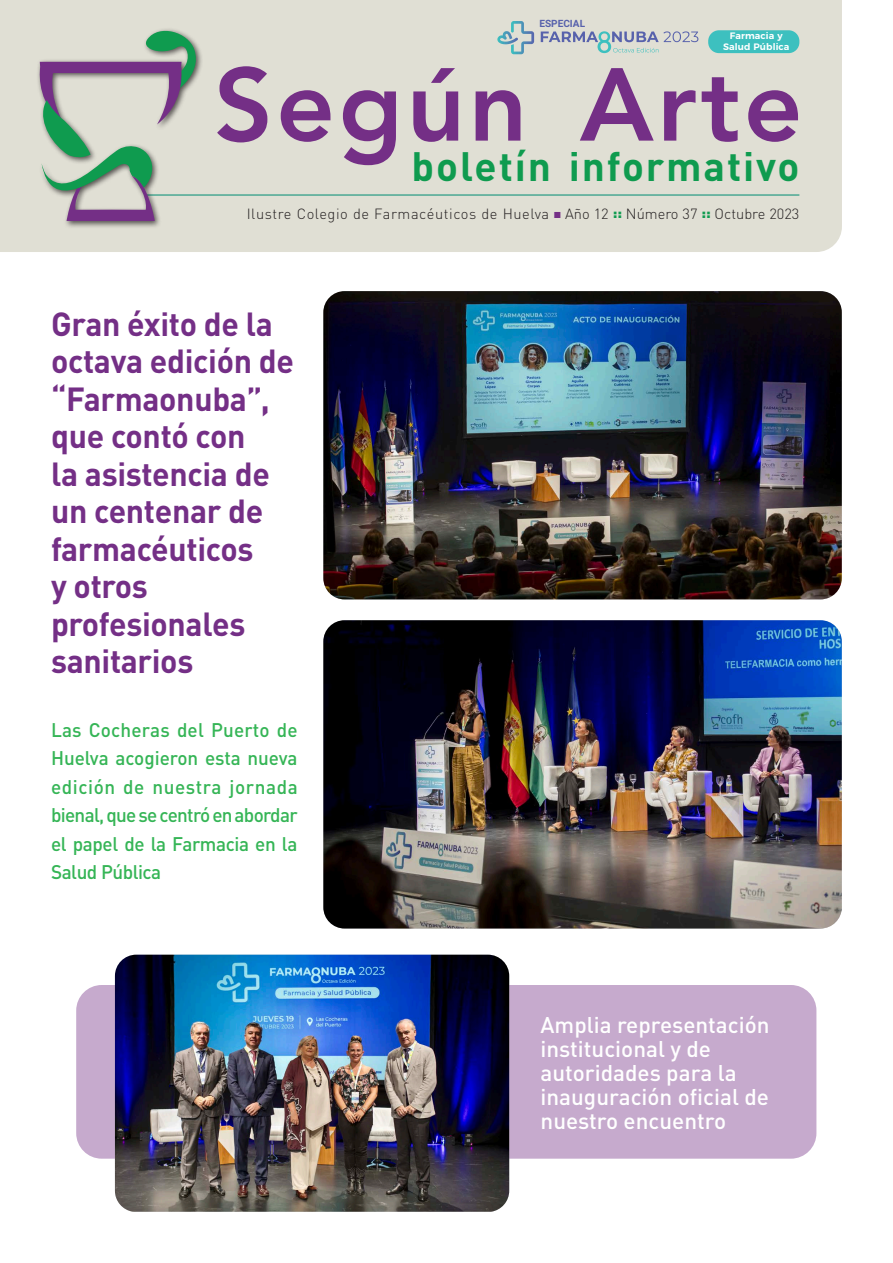
<style>
.page{position:relative;width:893px;height:1263px;background:#fff}
.page>*{position:absolute;margin:0;border:0;box-sizing:border-box;transform-origin:0 0}
.t1{font:800 102.3px "Avenir";letter-spacing:.035em;color:#742f86}
.t2{font:700 40.5px "DIN Pro";letter-spacing:.045em;color:#0f9b4f}
.TITULAR_1{font:700 33px/37.5px "DIN Pro";letter-spacing:-.01em;color:#742f86}
.TITULAR_2{font:500 22.5px/24px "DIN Pro";color:#fff}
.ENTRADILLA{font:500 19.5px/28.5px "DIN Pro";letter-spacing:-.025em;color:#35b556;text-align:justify}
.t3{font:300 14.7px "DIN Pro";letter-spacing:.03em;color:#231f20}
.TEXTO{font:700 10.05px "Roboto";color:#5862ac}
.TEXTO-2{font:600 9.3px "Montserrat";letter-spacing:.01em;color:#fff}
.s1{color:#742f86}
.s2{font-weight:900;color:#0f9b4f}
</style>
<div class="page">
<div style="left:0;top:0;width:842px;height:252px;background:#e0dfd4"></div>
<hr style="left:145px;top:195px;width:654px;height:1px;background:#008d72">
<div style="left:36px;top:27px;width:167px;height:202px;background:#231f20;opacity:.75"></div>
<svg style="left:37px;top:23px;width:162px;height:198px;background:#b4bcb5"></svg>
<div style="left:76px;top:985px;width:740px;height:174px;background:#c6aacd;border-radius:26px"></div>
<img style="left:323px;top:291px;width:519px;height:308px">
<img style="left:323px;top:620px;width:519px;height:308px">
<img style="left:115px;top:955px;width:394px;height:257px">
<svg style="left:497px;top:21px;width:37px;height:33px"></svg>
<div style="left:708px;top:30px;width:91px;height:23px;background:#3dc0bf;border-radius:11px"></div>
<svg style="left:541px;top:31px;width:157px;height:22px;background:#bdc5cb"></svg>
<p class="TEXTO" style="left:539px;top:16px;width:47px">ESPECIAL</p>
<p class="TEXTO-2" style="left:730px;top:28px;width:54px">Farmacia y</p>
<p class="TEXTO-2" style="left:723px;top:39px;width:68px">Salud Pública</p>
<h1 class="t1" style="left:214px;top:25px;width:590px">Según Arte</h1>
<h2 class="t2" style="left:412px;top:133px;width:389px">boletín informativo</h2>
<p class="t3" style="left:247px;top:204px;width:554px">Ilustre Colegio de Farmacéuticos de Huelva <span class="s1">■</span> Año 12 <span class="s2">::</span> Número 37 <span class="s2">::</span> Octubre 2023</p>
<p class="TITULAR_1" style="left:51px;top:301px;width:245px">Gran éxito de la octava edición de “Farmaonuba”, que contó con<br>la asistencia de un centenar de farmacéuticos<br>y otros profesionales sanitarios</p>
<p class="ENTRADILLA" style="left:51px;top:713px;width:248px">Las Cocheras del Puerto de Huelva acogieron esta nueva edición de nuestra jornada bienal, que se centró en abordar el papel de la Farmacia en la Salud Pública</p>
<p class="TITULAR_2" style="left:541px;top:1011px;width:230px">Amplia representación institucional y de autoridades para la inauguración oficial de nuestro encuentro</p>
</div>
